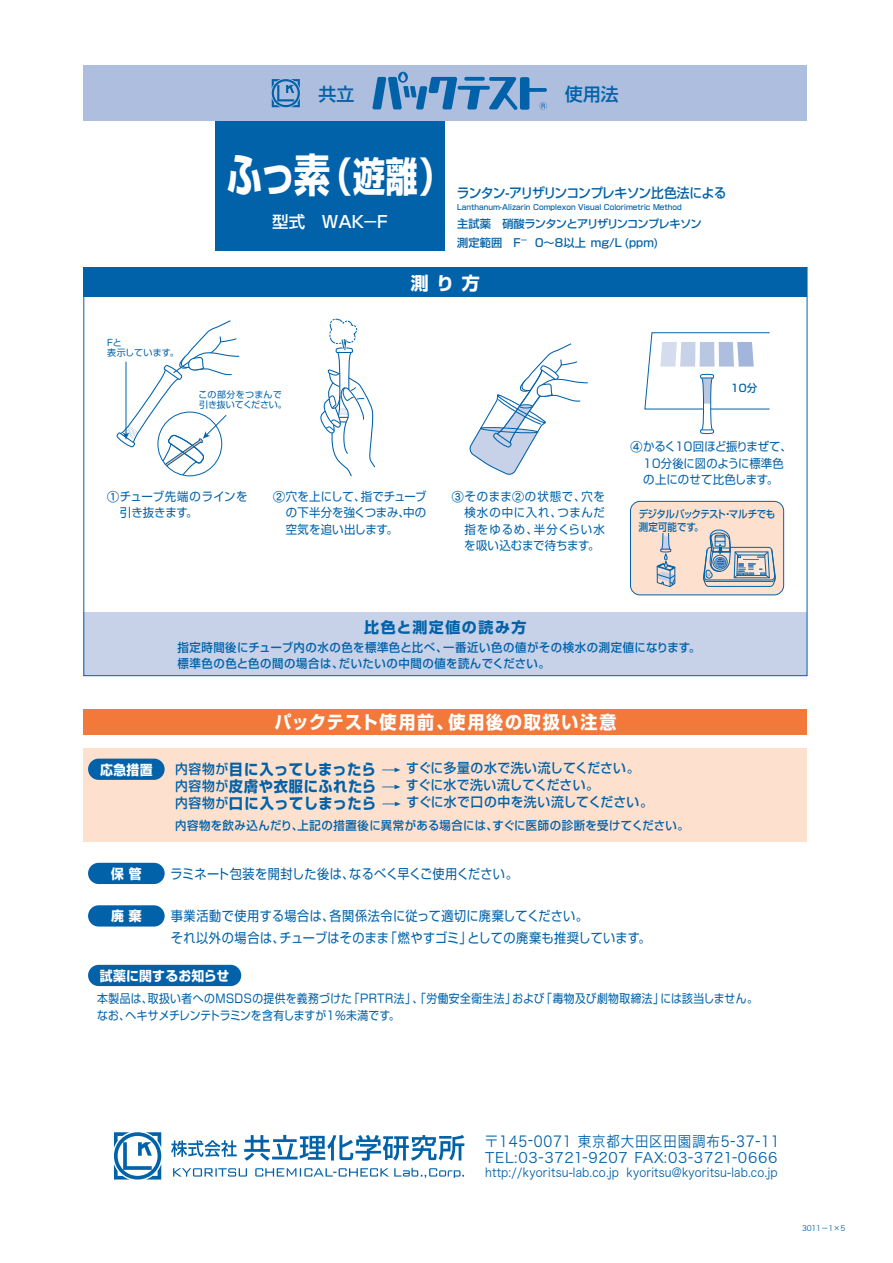
<style>
.page{position:relative;width:893px;height:1263px;background:#fff}
.page>*{position:absolute;margin:0;border:0;box-sizing:border-box;transform-origin:0 0}
.t1{font:700 40.5px "Shin Go";color:#fff;scale:.8 1}
.t2{font:700 18px "Shin Go";letter-spacing:.1em;color:#fff;scale:.95 1}
.t3{font:500 18px "Shin Go";color:#0162a9}
.t4{font:700 18px "Shin Go";letter-spacing:.1em;color:#fff}
.t5{font:500 16.5px "Shin Go";color:#fff}
.t6{font:15px "Hira Kaku Pro W3";letter-spacing:.06em;color:#0162a9;scale:.9 1}
.t7{font:700 15px "Shin Go";letter-spacing:.1em;color:#0162a9}
.t8{font:14.25px "Hira Kaku Pro W3";letter-spacing:.05em;color:#0162a9}
.t9{font:13.5px/21.3px "Shin Go";letter-spacing:.025em;color:#0162a9;scale:.9 1}
.t10{font:500 13.5px/17px "Shin Go";letter-spacing:.025em;color:#0162a9;scale:.95 1}
.t11{font:500 13.5px "Shin Go";letter-spacing:-.07em;color:#0162a9;scale:.95 1}
.t12{font:700 13.5px "Shin Go";letter-spacing:.025em;color:#fff;scale:.95 1}
.t13{font:12.3px "Hira Kaku Pro W3";letter-spacing:.015em;color:#0162a9;scale:.9 1}
.t14{font:500 12px/16.5px "Shin Go";letter-spacing:.045em;color:#0162a9;scale:.95 1}
.t15{font:12px/17px "Shin Go";letter-spacing:.02em;color:#0162a9;scale:.9 1}
.t16{font:12px/16.5px "Shin Go";letter-spacing:.02em;color:#0162a9;text-align:justify;scale:.95 1}
.t17{font:12px/16.5px "Shin Go";letter-spacing:-.005em;color:#0162a9;text-align:center;scale:.95 1}
.t18{font:12px/16.5px "Shin Go";color:#0162a9;scale:.95 1}
.t19{font:500 11.25px/19.5px "Shin Go";letter-spacing:-.05em;color:#0162a9}
.t20{font:500 10.5px/13.5px "Shin Go";letter-spacing:-.02em;color:#0162a9;scale:.9 1}
.t21{font:500 10.5px "Shin Go";letter-spacing:-.02em;color:#0162a9}
.t22{font:9px/10.5px "Shin Go";color:#0162a9}
.t23{font:500 7.5px "Shin Go";color:#0162a9}
.t24{font:7.5px "Hira Kaku Pro W3";color:#0162a9}
.s1{font-size:45px}
.s2{font-family:"Osaka"}
.s3{font-weight:700;font-size:15px}
.s4{font-weight:400}
</style>
<div class="page">
<div style="left:84px;top:66px;width:723px;height:55px;background:#aebede"></div>
<div style="left:84px;top:612px;width:723px;height:64px;background:#c7d1e8"></div>
<div style="left:84px;top:268px;width:723px;height:29px;background:#0162a9"></div>
<svg style="left:372px;top:72px;width:175px;height:38px"></svg>
<svg style="left:272px;top:79px;width:28px;height:28px"></svg>
<div style="left:215px;top:121px;width:230px;height:129px;background:#0162a9"></div>
<svg style="left:114px;top:1132px;width:47px;height:48px"></svg>
<svg style="left:171px;top:1140px;width:66px;height:17px"></svg>
<svg style="left:244px;top:1135px;width:220px;height:26px"></svg>
<svg style="left:173px;top:1168px;width:291px;height:10px"></svg>
<svg style="left:116px;top:320px;width:124px;height:156px"></svg>
<div style="left:158px;top:412px;width:64px;height:64px;border:1px solid #0162a9;border-radius:50%"></div>
<svg style="left:320px;top:318px;width:56px;height:159px"></svg>
<svg style="left:469px;top:343px;width:119px;height:132px"></svg>
<svg style="left:644px;top:332px;width:126px;height:102px"></svg>
<div style="left:630px;top:501px;width:153px;height:94px;background:#fde0cd;border:1px solid #0162a9;border-radius:10px"></div>
<svg style="left:656px;top:533px;width:19px;height:54px"></svg>
<svg style="left:703px;top:530px;width:72px;height:57px"></svg>
<div style="left:84px;top:710px;width:723px;height:25px;background:#f3793b"></div>
<div style="left:84px;top:748px;width:723px;height:94px;background:#fde0cd"></div>
<div style="left:88px;top:759px;width:77px;height:21px;background:#0162a9;border-radius:11px"></div>
<div style="left:88px;top:863px;width:77px;height:21px;background:#0162a9;border-radius:11px"></div>
<div style="left:88px;top:905px;width:77px;height:22px;background:#0162a9;border-radius:11px"></div>
<div style="left:88px;top:965px;width:153px;height:21px;background:#0162a9;border-radius:11px"></div>
<p class="t3" style="left:318px;top:82px;width:37px">共立</p>
<p class="t3" style="left:565px;top:82px;width:55px">使用法</p>
<p class="t22" style="left:107px;top:336px;width:73px">Fと<br>表示しています。</p>
<p class="t1" style="left:226px;top:150px;width:282px"><span class="s1">ふっ素</span>（遊離）</p>
<p class="t11" style="left:457px;top:184px;width:285px">ランタン-アリザリンコンプレキソン比色法による</p>
<p class="t23" style="left:457px;top:202px;width:226px">Lanthanum-Alizarin Complexon Visual Colorimetric Method</p>
<p class="t19" style="left:457px;top:213px;width:246px">主試薬 硝酸ランタンとアリザリンコンプレキソン測定範囲 F<sup>－</sup> 0～8以上 mg/L (ppm)</p>
<p class="t4" style="left:411px;top:271px;width:71px">測り方</p>
<p class="t5" style="left:272px;top:211px;width:117px">型式 WAK－F</p>
<p class="t22" style="left:199px;top:389px;width:90px">この部分をつまんで引き抜いてください。</p>
<p class="t21" style="left:730px;top:381px;width:28px">10分</p>
<p class="t17" style="left:630px;top:438px;width:171px"><span class="s2">④</span>かるく10回ほど振りまぜて、<br>10分後に図のように標準色<br>の上にのせて比色します。</p>
<p class="t18" style="left:120px;top:487px;width:136px;text-indent:-13px"><span class="s2">①</span>チューブ先端のラインを引き抜きます。</p>
<p class="t16" style="left:286px;top:487px;width:150px;text-indent:-13px"><span class="s2">②</span>穴を上にして、指でチューブの下半分を強くつまみ、中の空気を追い出します。</p>
<p class="t16" style="left:464px;top:487px;width:150px;text-indent:-12px"><span class="s2">③</span>そのまま<span class="s2">②</span>の状態で、穴を検水の中に入れ、つまんだ指をゆるめ、半分くらい水を吸い込むまで待ちます。</p>
<p class="t20" style="left:638px;top:507px;width:153px">デジタルパックテスト・マルチでも測定可能です。</p>
<p class="t12" style="left:100px;top:760px;width:57px">応急措置</p>
<p class="t12" style="left:111px;top:865px;width:34px">保管</p>
<p class="t12" style="left:111px;top:907px;width:34px">廃棄</p>
<p class="t7" style="left:364px;top:617px;width:164px">比色と測定値の読み方</p>
<p class="t14" style="left:177px;top:638px;width:552px">指定時間後にチューブ内の水の色を標準色と比べ、一番近い色の値がその検水の測定値になります。標準色の色と色の間の場合は、だいたいの中間の値を読んでください。</p>
<p class="t2" style="left:274px;top:711px;width:361px">パックテスト使用前、使用後の取扱い注意</p>
<p class="t10" style="left:175px;top:759px;width:504px">内容物が<span class="s3">目に入ってしまったら</span> <span class="s4">→</span> すぐに多量の水で洗い流してください。内容物が<span class="s3">皮膚や衣服にふれたら</span> <span class="s4">→</span> すぐに水で洗い流してください。<br>内容物が<span class="s3">口に入ってしまったら</span> <span class="s4">→</span> すぐに水で口の中を洗い流してください。</p>
<p class="t14" style="left:175px;top:816px;width:542px">内容物を飲み込んだり、上記の措置後に異常がある場合には、すぐに医師の診断を受けてください。</p>
<p class="t9" style="left:170px;top:862px;width:387px">ラミネート包装を開封した後は、なるべく早くご使用ください。</p>
<p class="t9" style="left:171px;top:905px;width:534px">事業活動で使用する場合は、各関係法令に従って適切に廃棄してください。<br>それ以外の場合は、チューブはそのまま「燃やすゴミ」としての廃棄も推奨しています。</p>
<p class="t12" style="left:100px;top:967px;width:138px">試薬に関するお知らせ</p>
<p class="t15" style="left:97px;top:989px;width:735px">本製品は、取扱い者へのMSDSの提供を義務づけた「PRTR法」、「労働安全衛生法」および「毒物及び劇物取締法」には該当しません。なお、ヘキサメチレンテトラミンを含有しますが1％未満です。</p>
<p class="t6" style="left:485px;top:1128px;width:329px">〒145-0071 東京都大田区田園調布5-37-11</p>
<p class="t8" style="left:485px;top:1145px;width:294px">TEL:03-3721-9207 FAX:03-3721-0666</p>
<p class="t13" style="left:485px;top:1162px;width:326px">http://kyoritsu-lab.co.jp kyoritsu@kyoritsu-lab.co.jp</p>
<p class="t24" style="left:802px;top:1221px;width:45px">3011－1×5</p>
</div>
